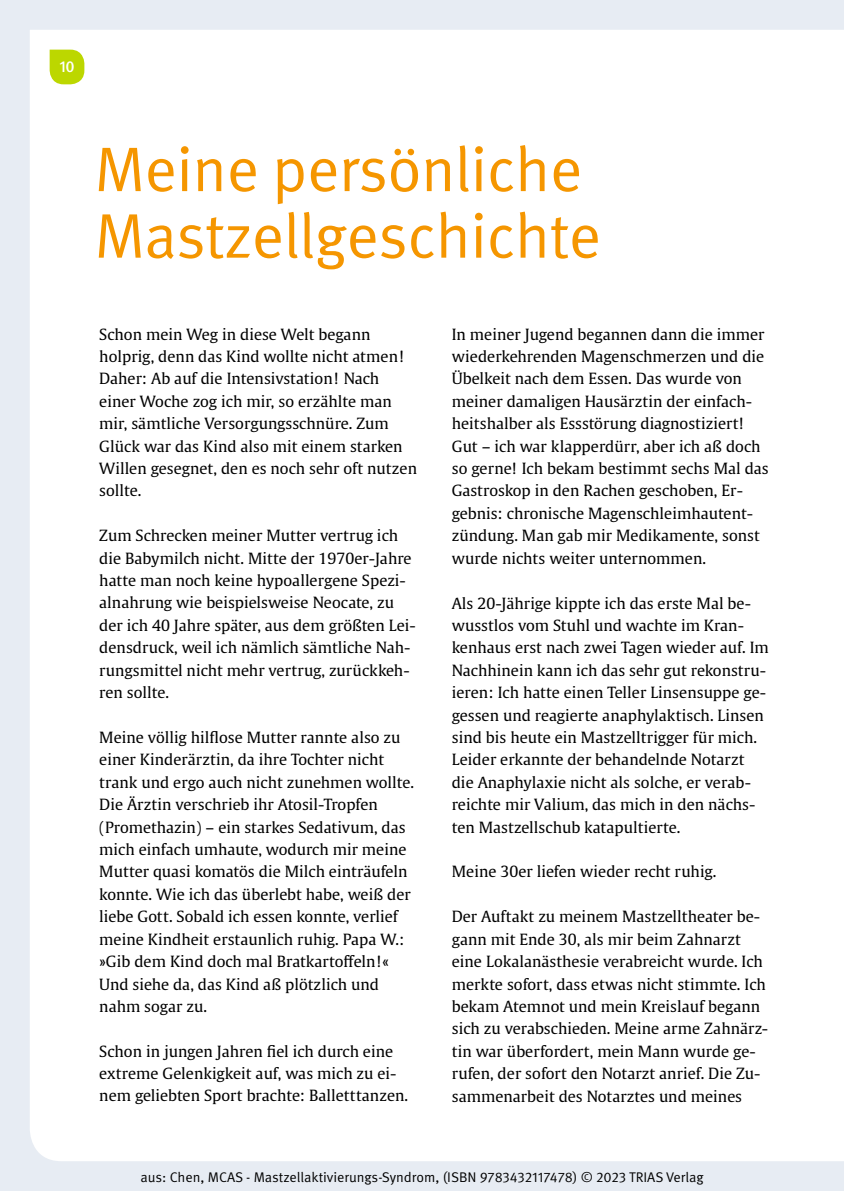
<style>
.page{position:relative;width:844px;height:1191px;background:#fff}
.page>*{position:absolute;margin:0;border:0;box-sizing:border-box;transform-origin:0 0}
.t1{font:63px/66.5px "Meta Pro Norm";letter-spacing:-.015em;color:#f59600}
.t2{font:500 15.92px "Meta Pro";color:#fff}
.t3{font:15.4px/22.4px "Thieme Gulliver 2011";letter-spacing:.005em;color:#000}
.t4{font:14px "Meta Pro Norm";color:#000}
</style>
<div class="page">
<div style="left:0;top:0;width:843px;height:1191px;background:#e7ecf3"></div>
<div style="left:30px;top:30px;width:813px;height:1131px;background:#fff"></div>
<svg style="left:50px;top:50px;width:34px;height:34px"></svg>
<p class="t2" style="left:59px;top:55px;width:17px">10</p>
<h1 class="t1" style="left:94px;top:132px;width:508px">Meine persönliche<br>Mastzellgeschichte</h1>
<p class="t3" style="left:99px;top:322px;width:319px">Schon mein Weg in diese Welt begann holprig, denn das Kind wollte nicht atmen!<br>Daher: Ab auf die Intensivstation! Nach einer Woche zog ich mir, so erzählte man mir, sämtliche Versorgungsschnüre. Zum Glück war das Kind also mit einem starken Willen gesegnet, den es noch sehr oft nutzen sollte.</p>
<p class="t3" style="left:99px;top:523px;width:318px">Zum Schrecken meiner Mutter vertrug ich die Babymilch nicht. Mitte der 1970er-Jahre hatte man noch keine hypoallergene Spezi&shy;alnahrung wie beispielsweise Neocate, zu der ich 40 Jahre später, aus dem größten Lei&shy;densdruck, weil ich nämlich sämtliche Nah&shy;rungsmittel nicht mehr vertrug, zurückkeh&shy;ren sollte.</p>
<p class="t3" style="left:99px;top:725px;width:316px">Meine völlig hilflose Mutter rannte also zu einer Kinderärztin, da ihre Tochter nicht trank und ergo auch nicht zunehmen wollte.<br>Die Ärztin verschrieb ihr Atosil-Tropfen (Promethazin) – ein starkes Sedativum, das mich einfach umhaute, wodurch mir meine Mutter quasi komatös die Milch einträufeln konnte. Wie ich das überlebt habe, weiß der liebe Gott. Sobald ich essen konnte, verlief meine Kindheit erstaunlich ruhig. Papa W.: »Gib dem Kind doch mal Bratkartoffeln!« Und siehe da, das Kind aß plötzlich und nahm sogar zu.</p>
<p class="t3" style="left:99px;top:1039px;width:310px">Schon in jungen Jahren fiel ich durch eine extreme Gelenkigkeit auf, was mich zu ei&shy;nem geliebten Sport brachte: Balletttanzen.</p>
<p class="t3" style="left:451px;top:322px;width:318px">In meiner Jugend begannen dann die immer wiederkehrenden Magenschmerzen und die Übelkeit nach dem Essen. Das wurde von meiner damaligen Hausärztin der einfach&shy;heitshalber als Essstörung diagnostiziert!<br>Gut – ich war klapperdürr, aber ich aß doch so gerne! Ich bekam bestimmt sechs Mal das Gastroskop in den Rachen geschoben, Er&shy;gebnis: chronische Magenschleimhautent&shy;zündung. Man gab mir Medikamente, sonst wurde nichts weiter unternommen.</p>
<p class="t3" style="left:451px;top:591px;width:318px">Als 20-Jährige kippte ich das erste Mal be&shy;wusstlos vom Stuhl und wachte im Kran&shy;kenhaus erst nach zwei Tagen wieder auf. Im Nachhinein kann ich das sehr gut rekonstru&shy;ieren: Ich hatte einen Teller Linsensuppe ge&shy;gessen und reagierte anaphylaktisch. Linsen sind bis heute ein Mastzelltrigger für mich.<br>Leider erkannte der behandelnde Notarzt die Anaphylaxie nicht als solche, er verab&shy;reichte mir Valium, das mich in den nächs&shy;ten Mastzellschub katapultierte.</p>
<p class="t3" style="left:451px;top:860px;width:266px">Meine 30er liefen wieder recht ruhig.</p>
<p class="t3" style="left:451px;top:904px;width:318px">Der Auftakt zu meinem Mastzelltheater be&shy;gann mit Ende 30, als mir beim Zahnarzt eine Lokalanästhesie verabreicht wurde. Ich merkte sofort, dass etwas nicht stimmte. Ich bekam Atemnot und mein Kreislauf begann sich zu verabschieden. Meine arme Zahnärz&shy;tin war überfordert, mein Mann wurde ge&shy;rufen, der sofort den Notarzt anrief. Die Zu&shy;sammenarbeit des Notarztes und meines</p>
<p class="t4" style="left:140px;top:1166px;width:564px">aus: Chen, MCAS - Mastzellaktivierungs-Syndrom, (ISBN 9783432117478) © 2023 TRIAS Verlag</p>
</div>
